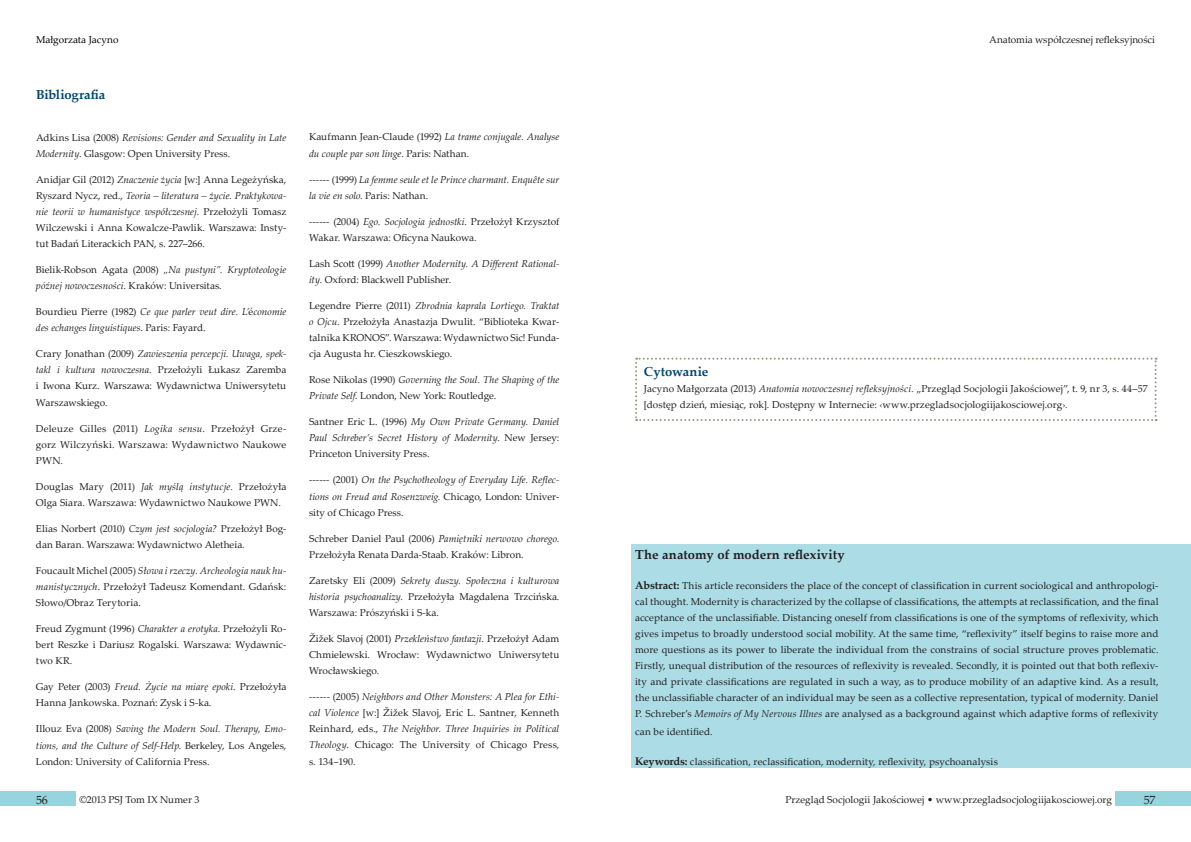
<style>
.page{position:relative;width:1191px;height:842px;background:#fff}
.page>*{position:absolute;margin:0;border:0;box-sizing:border-box;transform-origin:0 0}
.t1{font:700 13px "Palatino Linotype";letter-spacing:.01em;color:#231f20}
.t2{font:700 13px "Palatino Linotype";letter-spacing:-.005em;color:#01456b}
.t3{font:12px "Palatino Linotype";color:#231f20}
.t4{font:10px/16.1px "Palatino Linotype";color:#231f20;text-align:justify}
.t5{font:italic 10px/16.1px "Palatino Linotype";color:#231f20}
.t6{font:10px "Palatino Linotype";letter-spacing:-.005em;color:#000}
.s1{font-style:italic}
.s2{font-style:normal}
.s3{font-family:"Myriad Pro"}
.s4{font-weight:700;font-size:11px}
</style>
<div class="page">
<div style="left:1115px;top:791px;width:76px;height:15px;background:#97d4de"></div>
<div style="left:0;top:791px;width:76px;height:15px;background:#97d4de"></div>
<div style="left:631px;top:544px;width:560px;height:223px;background:#acdce5"></div>
<svg style="left:635px;top:358px;width:521px;height:63px"></svg>
<p class="t6" style="left:36px;top:33px;width:84px">Małgorzata Jacyno</p>
<h1 class="t2" style="left:36px;top:85px;width:71px">Bibliografia</h1>
<p class="t4" style="left:36px;top:129px;width:252px">Adkins Lisa (2008) <span class="s1">Revisions: Gender and Sexuality in Late<br>Modernity</span>. Glasgow: Open University Press.</p>
<p class="t4" style="left:36px;top:171px;width:252px">Anidjar Gil (2012) <span class="s1">Znaczenie życia</span> [w:] Anna Legeżyńska, Ryszard Nycz, red., <span class="s1">Teoria – literatura – życie. Praktykowa&shy;nie teorii w humanistyce współczesnej</span>. Przełożyli Tomasz Wilczewski i Anna Kowalcze-Pawlik. Warszawa: Insty&shy;tut Badań Literackich PAN, s. 227–266.</p>
<p class="t5" style="left:36px;top:261px;width:252px"><span class="s2">Bielik-Robson Agata (2008)</span> „Na pustyni”. Kryptoteologie późnej nowoczesności<span class="s2">. Kraków: Universitas.</span></p>
<p class="t5" style="left:36px;top:303px;width:252px"><span class="s2">Bourdieu Pierre (1982)</span> Ce que parler veut dire. L’<span class="s2">é</span>conomie des echanges linguistiques<span class="s2">. Paris: Fayard.</span></p>
<p class="t4" style="left:36px;top:345px;width:252px">Crary Jonathan (2009) <span class="s1">Zawieszenia percepcji. Uwaga, spek&shy;takl i kultura nowoczesna</span>. Przełożyli Łukasz Zaremba i Iwona Kurz. Warszawa: Wydawnictwa Uniwersytetu Warszawskiego.</p>
<p class="t4" style="left:36px;top:420px;width:252px">Deleuze Gilles (2011) <span class="s1">Logika sensu</span>. Przełożył Grze&shy;gorz Wilczyński. Warszawa: Wydawnictwo Naukowe PWN.</p>
<p class="t4" style="left:36px;top:478px;width:252px">Douglas Mary (2011) <span class="s1">Jak myślą instytucje</span>. Przełożyła<br>Olga Siara. Warszawa: Wydawnictwo Naukowe PWN.</p>
<p class="t4" style="left:36px;top:520px;width:252px">Elias Norbert (2010) <span class="s1">Czym jest socjologia?</span> Przełożył Bog&shy;dan Baran. Warszawa: Wydawnictwo Aletheia.</p>
<p class="t4" style="left:36px;top:562px;width:252px">Foucault Michel (2005) <span class="s1">Słowa i rzeczy. Archeologia nauk hu&shy;manistycznych</span>. Przełożył Tadeusz Komendant. Gdańsk:<br>Słowo/Obraz Terytoria.</p>
<p class="t4" style="left:36px;top:620px;width:252px">Freud Zygmunt (1996) <span class="s1">Charakter a erotyka</span>. Przełożyli Ro&shy;bert Reszke i Dariusz Rogalski. Warszawa: Wydawnic&shy;two KR.</p>
<p class="t4" style="left:36px;top:678px;width:252px">Gay Peter (2003) <span class="s1">Freud. Życie na miarę epoki</span>. Przełożyła<br>Hanna Jankowska. Poznań: Zysk i S-ka.</p>
<p class="t4" style="left:36px;top:721px;width:252px">Illouz Eva (2008) <span class="s1">Saving the Modern Soul. Therapy, Emo&shy;tions, and the Culture of Self-Help</span>. Berkeley, Los Angeles, London: University of California Press.</p>
<p class="t5" style="left:309px;top:129px;width:252px"><span class="s2">Kaufmann Jean-Claude (1992)</span> La trame conjugale. Analyse du couple par son linge<span class="s2">. Paris: Nathan.</span></p>
<p class="t5" style="left:309px;top:171px;width:252px"><span class="s2">------ (1999)</span> La femme seule et le Prince charmant. Enquête sur la vie en solo<span class="s2">. Paris: Nathan.</span></p>
<p class="t4" style="left:309px;top:213px;width:252px">------ (2004) <span class="s1">Ego. Socjologia jednostki</span>. Przełożył Krzysztof<br>Wakar. Warszawa: Oficyna Naukowa.</p>
<p class="t4" style="left:309px;top:255px;width:252px">Lash Scott (1999) <span class="s1">Another Modernity. A Different Rational&shy;ity</span>. Oxford: Blackwell Publisher.</p>
<p class="t4" style="left:309px;top:297px;width:252px">Legendre Pierre (2011) <span class="s1">Zbrodnia kaprala Lortiego. Traktat o Ojcu</span>. Przełożyła Anastazja Dwulit. “Biblioteka Kwar&shy;talnika KRONOS”. Warszawa: Wydawnictwo Sic! Funda&shy;cja Augusta hr. Cieszkowskiego.</p>
<p class="t4" style="left:309px;top:371px;width:252px">Rose Nikolas (1990) <span class="s1">Governing the Soul. The Shaping of the<br>Private Self</span>. London, New York: Routledge.</p>
<p class="t5" style="left:309px;top:413px;width:252px;text-align:justify"><span class="s2">Santner Eric L. (1996)</span> My Own Private Germany. Daniel Paul Schreber’s Secret History of Modernity<span class="s2">. New Jersey:<br>Princeton University Press.</span></p>
<p class="t5" style="left:309px;top:472px;width:252px;text-align:justify"><span class="s2">------ (2001)</span> On the Psychotheology of Everyday Life. Reflec&shy;tions on Freud and Rosenzweig<span class="s2">. Chicago, London: Univer&shy;sity of Chicago Press.</span></p>
<p class="t4" style="left:309px;top:530px;width:252px">Schreber Daniel Paul (2006) <span class="s1">Pamiętniki nerwowo chorego</span>.<br>Przełożyła Renata Darda-Staab. Kraków: Libron.</p>
<p class="t4" style="left:309px;top:572px;width:252px">Zaretsky Eli (2009) <span class="s1">Sekrety duszy. Społeczna i kulturowa historia psychoanalizy</span>. Przełożyła Magdalena Trzcińska.<br>Warszawa: Prószyński i S-ka.</p>
<p class="t4" style="left:309px;top:630px;width:252px">Žižek Slavoj (2001) <span class="s1">Przekleństwo fantazji.</span> Przełożył Adam Chmielewski. Wrocław: Wydawnictwo Uniwersytetu Wrocławskiego.</p>
<p class="t4" style="left:309px;top:688px;width:252px">------ (2005) <span class="s1">Neighbors and Other Monsters: A Plea for Ethi&shy;cal Violence</span> [w:] Žižek Slavoj, Eric L. Santner, Kenneth Reinhard, eds., <span class="s1">The Neighbor. Three Inquiries in Political Theology</span>. Chicago: The University of Chicago Press, s. 134<span class="s3">–</span>190.</p>
<p class="t4" style="left:989px;top:31px;width:167px">Anatomia współczesnej refleksyjności</p>
<h1 class="t2" style="left:644px;top:362px;width:66px">Cytowanie</h1>
<p class="t4" style="left:644px;top:380px;width:505px">Jacyno Małgorzata (2013) <span class="s1">Anatomia nowoczesnej refleksyjności.</span> „Przegląd Socjologii Jakościowej”, t. 9, nr 3, s. 44–57 [dostęp dzień, miesiąc, rok]. Dostępny w Internecie: ‹www.przegladsocjologiijakosciowej.org›.</p>
<h1 class="t1" style="left:635px;top:545px;width:211px">The anatomy of modern reflexivity</h1>
<p class="t4" style="left:635px;top:577px;width:525px"><span class="s4">Abstract:</span> This article reconsiders the place of the concept of classification in current sociological and anthropologi&shy;cal thought. Modernity is characterized by the collapse of classifications, the attempts at reclassification, and the final acceptance of the unclassifiable. Distancing oneself from classifications is one of the symptoms of reflexivity, which gives impetus to broadly understood social mobility. At the same time, “reflexivity” itself begins to raise more and more questions as its power to liberate the individual from the constrains of social structure proves problematic.<br>Firstly, unequal distribution of the resources of reflexivity is revealed. Secondly, it is pointed out that both reflexiv&shy;ity and private classifications are regulated in such a way, as to produce mobility of an adaptive kind. As a result, the unclassifiable character of an individual may be seen as a collective representation, typical of modernity. Daniel P. Schreber’s <span class="s1">Memoirs of My Nervous Illnes</span> are analysed as a background against which adaptive forms of reflexivity</p>
<p class="t4" style="left:635px;top:723px;width:79px">can be identified.</p>
<p class="t4" style="left:635px;top:753px;width:364px"><span class="s4">Keywords:</span> classification, reclassification, modernity, reflexivity, psychoanalysis</p>
<p class="t3" style="left:36px;top:791px;width:13px">56</p>
<p class="t4" style="left:79px;top:791px;width:122px">©2013 PSJ Tom IX Numer 3</p>
<p class="t4" style="left:785px;top:791px;width:328px">Przegląd Socjologii Jakościowej • www.przegladsocjologiijakosciowej.org</p>
<p class="t3" style="left:1143px;top:791px;width:13px">57</p>
</div>
